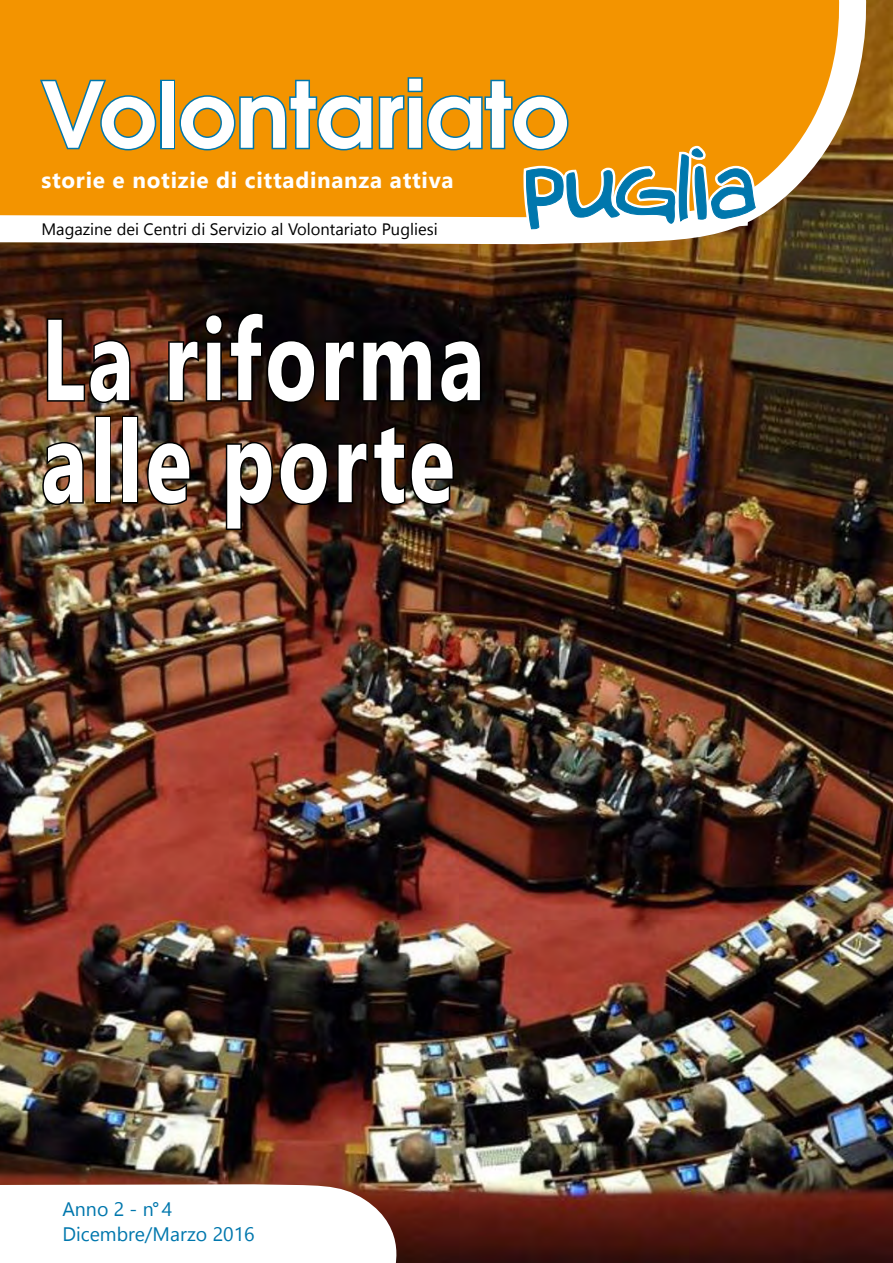
<style>
.page{position:relative;width:893px;height:1263px;background:#fff}
.page>*{position:absolute;margin:0;border:0;box-sizing:border-box;transform-origin:0 0}
.t1{font:700 114.75px/102px "Segoe UI";letter-spacing:.04em;color:#fff;scale:.74 1}
.t2{font:700 90px "Te X Gyre Adventor";color:#fff}
.t3{font:700 22.5px "Segoe UI";letter-spacing:.03em;color:#fff}
.t4{font:19.5px/25.5px "Segoe UI";color:#0077ad}
.t5{font:16.5px "Segoe UI";color:#000}
</style>
<div class="page">
<img style="left:0;top:0;width:893px;height:1263px">
<svg style="left:0;top:0;width:882px;height:273px;background:#c48321"></svg>
<svg style="left:0;top:1183px;width:410px;height:80px"></svg>
<svg style="left:521px;top:0;width:243px;height:355px;background:#955a0d"></svg>
<svg style="left:38px;top:77px;width:120px;height:75px;background:#c78e1f"></svg>
<div style="left:160px;top:80px;width:15px;height:69px;border:3px solid #0077ad"></div>
<svg style="left:178px;top:76px;width:578px;height:164px"></svg>
<img style="left:45px;top:317px;width:87px;height:88px">
<svg style="left:167px;top:311px;width:150px;height:94px;background:#24140e"></svg>
<svg style="left:323px;top:338px;width:160px;height:67px;background:#080405"></svg>
<img style="left:41px;top:440px;width:44px;height:67px">
<div style="left:95px;top:416px;width:16px;height:88px;border:3px solid #000"></div>
<div style="left:122px;top:416px;width:16px;height:88px;border:3px solid #000"></div>
<img style="left:146px;top:440px;width:46px;height:67px">
<img style="left:224px;top:440px;width:106px;height:91px">
<svg style="left:336px;top:423px;width:120px;height:84px;background:#23150e"></svg>
<h2 class="t2" style="left:41px;top:37px;width:529px">Volontariato</h2>
<h3 class="t3" style="left:41px;top:162px;width:413px">storie e notizie di cittadinanza attiva</h3>
<p class="t5" style="left:41px;top:216px;width:398px">Magazine dei Centri di Servizio al Volontariato Pugliesi</p>
<h1 class="t1" style="left:41px;top:307px;width:600px">La riforma alle porte</h1>
<p class="t4" style="left:62px;top:1195px;width:194px">Anno 2 - n° 4<br>Dicembre/Marzo 2016</p>
</div>
